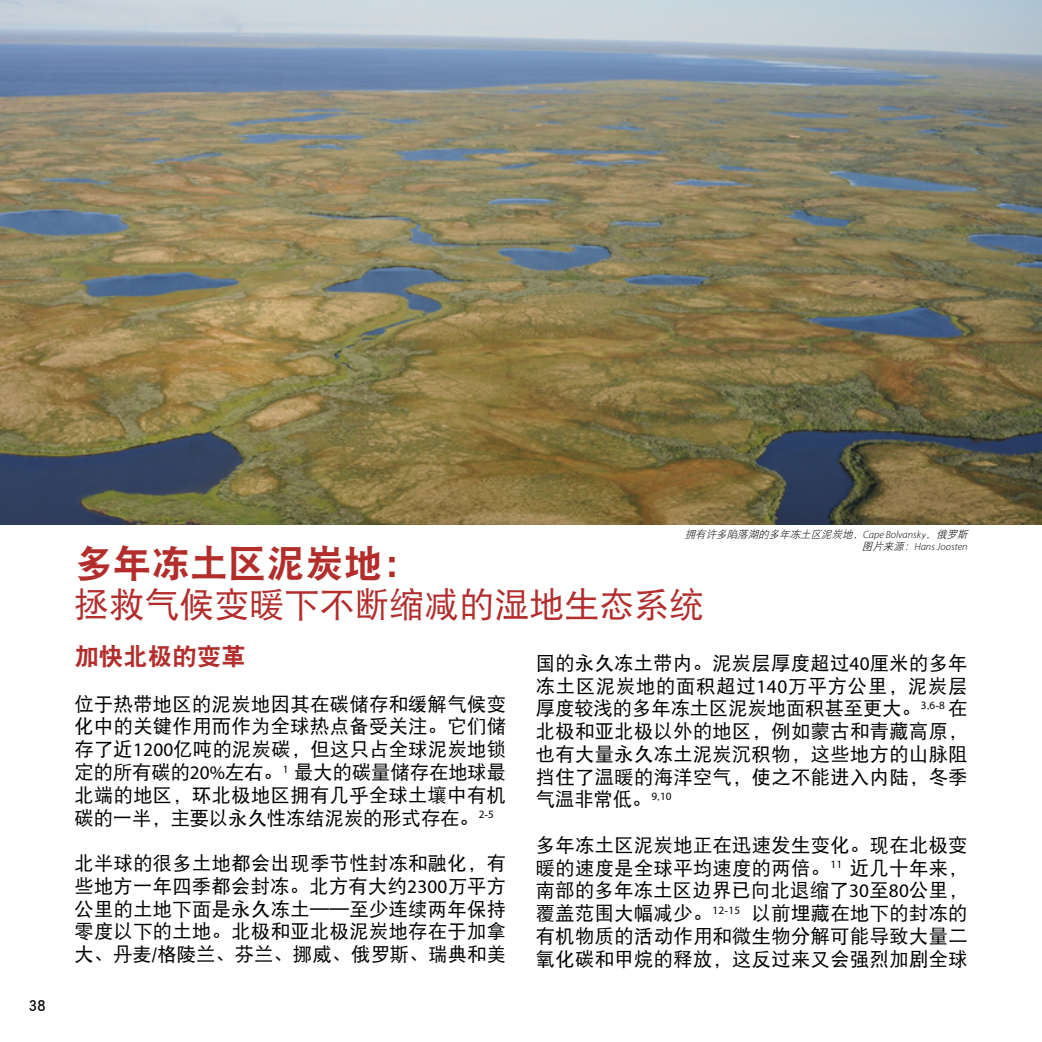
<style>
.page{position:relative;width:1042px;height:1042px;background:#fff}
.page>*{position:absolute;margin:0;border:0;box-sizing:border-box;transform-origin:0 0}
.t1{font:38.5px "DFP Hei W9";color:#b22d2c}
.t2{font:35px "DFP Hei W5";color:#b22d2c}
.t3{font:24.5px "DFP Hei W9";color:#b22d2c}
.t4{font:19.25px/22.8px "DFP Hei W5";letter-spacing:.02em;color:#000;text-align:justify}
.t5{font:17.5px "DFP Hei W5";color:#000}
.t6{font:italic 10.5px "DFP Hei W3";color:#000}
.t7{font:italic 300 10.5px "Myriad Pro";color:#000}
.s1{font-family:"Myriad Pro";font-weight:300}
.s2{font-family:"DFP Hei W3";font-weight:400}
.s3{font-family:"Myriad Pro"}
</style>
<div class="page">
<img style="left:0;top:0;width:1042px;height:524px">
<p class="t5" style="left:28px;top:995px;width:19px">38</p>
<p class="t6" style="left:685px;top:528px;width:287px">拥有许多陷落湖的多年冻土区泥炭地，<span class="s1">C a p e B o l v a n s k</span>y，俄罗斯</p>
<p class="t7" style="left:862px;top:540px;width:107px"><span class="s2">图片来源：</span>Hans Joosten</p>
<h1 class="t1" style="left:74px;top:542px;width:348px">多年冻土区泥炭地：</h1>
<h2 class="t2" style="left:74px;top:586px;width:632px">拯救气候变暖下不断缩减的湿地生态系统</h2>
<p class="t4" style="left:536px;top:651px;width:433px">国的永久冻土带内。泥炭层厚度超过<span class="s3">40</span>厘米的多年冻土区泥炭地的面积超过<span class="s3">140</span>万平方公里，泥炭层厚度较浅的多年冻土区泥炭地面积甚至更大。<sup>3</sup><sup>,</sup><sup>6</sup><sup>-</sup><sup>8</sup> 在北极和亚北极以外的地区，例如蒙古和青藏高原，也有大量永久冻土泥炭沉积物，这些地方的山脉阻挡住了温暖的海洋空气，使之不能进入内陆，冬季气温非常低。<sup>9</sup><sup>,</sup><sup>10</sup></p>
<p class="t4" style="left:536px;top:833px;width:433px">多年冻土区泥炭地正在迅速发生变化。现在北极变暖的速度是全球平均速度的两倍。<sup>11</sup> 近几十年来，南部的多年冻土区边界已向北退缩了<span class="s3">30</span>至<span class="s3">80</span>公里，覆盖范围大幅减少。<sup>12</sup><sup>-</sup><sup>15</sup> 以前埋藏在地下的封冻的有机物质的活动作用和微生物分解可能导致大量二氧化碳和甲烷的释放，这反过来又会强烈加剧全球</p>
<p class="t3" style="left:74px;top:643px;width:173px">加快北极的变革</p>
<p class="t4" style="left:74px;top:692px;width:433px">位于热带地区的泥炭地因其在碳储存和缓解气候变化中的关键作用而作为全球热点备受关注。它们储存了近<span class="s3">1200</span>亿吨的泥炭碳，但这只占全球泥炭地锁定的所有碳的<span class="s3">20%</span>左右。<sup>1</sup> 最大的碳量储存在地球最北端的地区，环北极地区拥有几乎全球土壤中有机碳的一半，主要以永久性冻结泥炭的形式存在。<sup>2</sup><sup>-</sup><sup>5</sup></p>
<p class="t4" style="left:74px;top:851px;width:433px">北半球的很多土地都会出现季节性封冻和融化，有些地方一年四季都会封冻。北方有大约<span class="s3">2300</span>万平方公里的土地下面是永久冻土——至少连续两年保持零度以下的土地。北极和亚北极泥炭地存在于加拿大、丹麦/格陵兰、芬兰、挪威、俄罗斯、瑞典和美</p>
</div>
